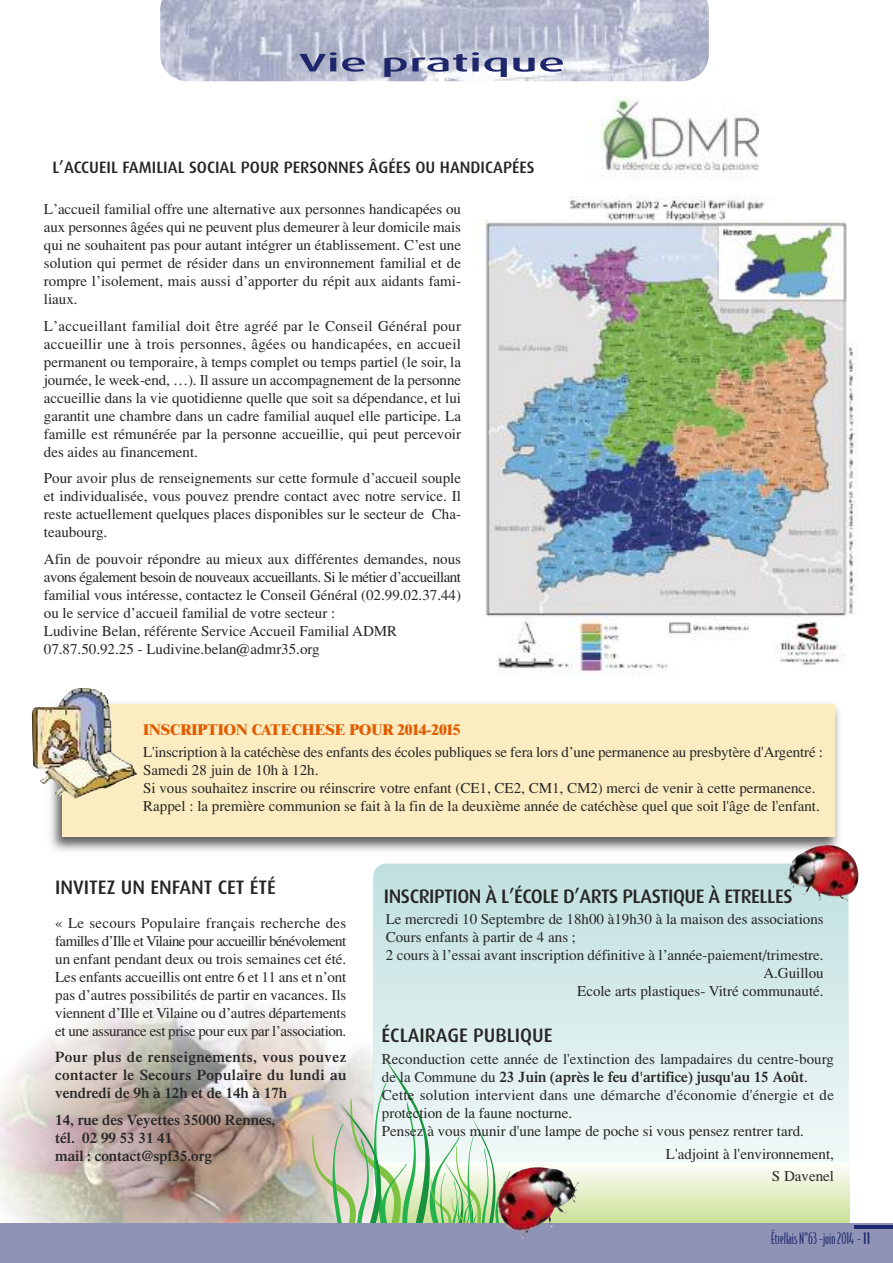
<style>
.page{position:relative;width:893px;height:1263px;background:#fff}
.page>*{position:absolute;margin:0;border:0;box-sizing:border-box;transform-origin:0 0}
.t1{font:500 25.5px "Dax";color:#1e276b;scale:2 1}
.t2{font:500 19.5px "Dax";letter-spacing:-.025em;color:#272627}
.t3{font:500 19.5px "Dax";color:#272627}
.t4{font:500 16.5px "Dax";color:#272627}
.t5{font:15px/18px "Times";color:#272627;text-align:justify}
.t6{font:600 15px/18px "Times";color:#272627;text-align:justify}
.t7{font:800 15px "Times";color:#e35c00}
.t8{font:15px "Bodega Sans";color:#1e276b}
.s1{font-weight:600}
.s2{font-weight:500}
</style>
<div class="page">
<img style="left:0;top:1002px;width:368px;height:221px">
<svg style="left:373px;top:864px;width:475px;height:377px;background:#d6ebea"></svg>
<svg style="left:580px;top:1162px;width:269px;height:61px;background:#e4eec8"></svg>
<svg style="left:312px;top:1053px;width:198px;height:170px;background:#cde0cb"></svg>
<img style="left:160px;top:0;width:549px;height:81px">
<div style="left:0;top:1223px;width:893px;height:40px;background:#8f93b5"></div>
<hr style="left:854px;top:1225px;width:39px;height:3px;background:#1e276b">
<img style="left:485px;top:197px;width:373px;height:479px">
<img style="left:589px;top:98px;width:169px;height:82px">
<img style="left:50px;top:703px;width:790px;height:148px">
<div style="left:63px;top:704px;width:772px;height:132px;background:#fbedc1"></div>
<img style="left:32px;top:688px;width:105px;height:104px">
<img style="left:491px;top:1162px;width:89px;height:77px">
<img style="left:783px;top:838px;width:76px;height:64px">
<h1 class="t1" style="left:299px;top:54px;width:135px">Vie pratique</h1>
<p class="t4" style="left:52px;top:161px;width:484px">L’ACCUEIL FAMILIAL SOCIAL POUR PERSONNES ÂGÉES OU HANDICAPÉES</p>
<p class="t5" style="left:44px;top:200px;width:419px">L’accueil familial offre une alternative aux personnes handicapées ou aux personnes âgées qui ne peuvent plus demeurer à leur domicile mais qui ne souhaitent pas pour autant intégrer un établissement. C’est une solution qui permet de résider dans un environnement familial et de rompre l’isolement, mais aussi d’apporter du répit aux aidants fami&shy;liaux.</p>
<p class="t5" style="left:44px;top:317px;width:419px">L’accueillant familial doit être agréé par le Conseil Général pour accueillir une à trois personnes, âgées ou handicapées, en accueil permanent ou temporaire, à temps complet ou temps partiel (le soir, la journée, le week-end, …). Il assure un accompagnement de la personne accueillie dans la vie quotidienne quelle que soit sa dépendance, et lui garantit une chambre dans un cadre familial auquel elle participe. La famille est rémunérée par la personne accueillie, qui peut percevoir des aides au financement.</p>
<p class="t5" style="left:44px;top:469px;width:419px">Pour avoir plus de renseignements sur cette formule d’accueil souple et individualisée, vous pouvez prendre contact avec notre service. Il reste actuellement quelques places disponibles sur le secteur de Cha&shy;teaubourg.</p>
<p class="t5" style="left:44px;top:550px;width:419px;text-align:left">Afin de pouvoir répondre au mieux aux différentes demandes, nous avons également besoin de nouveaux accueillants. Si le métier d’accueillant familial vous intéresse, contactez le Conseil Général (02.99.02.37.44) ou le service d’accueil familial de votre secteur :<br>Ludivine Belan, référente Service Accueil Familial ADMR 07.87.50.92.25 - Ludivine.belan@admr35.org</p>
<p class="t7" style="left:143px;top:724px;width:319px">INSCRIPTION CATECHESE POUR 2014-2015</p>
<p class="t5" style="left:143px;top:743px;width:681px;text-align:left">L'inscription à la catéchèse des enfants des écoles publiques se fera lors d’une permanence au presbytère d'Argentré :<br>Samedi 28 juin de 10h à 12h.<br>Si vous souhaitez inscrire ou réinscrire votre enfant (CE1, CE2, CM1, CM2) merci de venir à cette permanence.<br>Rappel : la première communion se fait à la fin de la deuxième année de catéchèse quel que soit l'âge de l'enfant.</p>
<h2 class="t3" style="left:55px;top:881px;width:222px">INVITEZ UN ENFANT CET ÉTÉ</h2>
<p class="t5" style="left:55px;top:914px;width:293px">« Le secours Populaire français recherche des familles d’Ille et Vilaine pour accueillir bénévolement un enfant pendant deux ou trois semaines cet été.<br>Les enfants accueillis ont entre 6 et 11 ans et n’ont pas d’autres possibilités de partir en vacances. Ils viennent d’Ille et Vilaine ou d’autres départements et une assurance est prise pour eux par l’association.</p>
<p class="t6" style="left:55px;top:1050px;width:293px">Pour plus de renseignements, vous pouvez contacter le Secours Populaire du lundi au vendredi de 9h à 12h et de 14h à 17h</p>
<p class="t6" style="left:55px;top:1112px;width:222px;text-align:left">14, rue des Veyettes 35000 Rennes, tél. 02 99 53 31 41<br>mail : contact@spf35.org</p>
<h2 class="t2" style="left:384px;top:889px;width:410px">INSCRIPTION À L’ÉCOLE D’ARTS PLASTIQUE À ETRELLES</h2>
<p class="t5" style="left:386px;top:910px;width:439px">Le mercredi 10 Septembre de 18h00 à19h30 à la maison des associations</p>
<p class="t5" style="left:386px;top:928px;width:192px">Cours enfants à partir de 4 ans ;</p>
<p class="t5" style="left:386px;top:946px;width:439px">2 cours à l’essai avant inscription définitive à l’année-paiement/trimestre.</p>
<p class="t5" style="left:763px;top:964px;width:62px">A.Guillou</p>
<p class="t5" style="left:577px;top:982px;width:248px">Ecole arts plastiques- Vitré communauté.</p>
<h2 class="t3" style="left:381px;top:1028px;width:173px">ÉCLAIRAGE PUBLIQUE</h2>
<p class="t5" style="left:382px;top:1050px;width:454px;text-align:left">Reconduction cette année de l'extinction des lampadaires du centre-bourg de la Commune du <span class="s1">23 Juin (après le feu d'artifice) jusqu'au 15 Août</span>.<br>Cette solution intervient dans une démarche d'économie d'énergie et de protection de la faune nocturne.<br>Pensez à vous munir d'une lampe de poche si vous pensez rentrer tard.</p>
<p class="t5" style="left:666px;top:1142px;width:170px;line-height:22.2px;text-align:right">L'adjoint à l'environnement,<br>S Davenel</p>
<p class="t8" style="left:771px;top:1230px;width:100px">ÉtrellaisN°63-juin2014 -<span class="s2">11</span></p>
</div>
